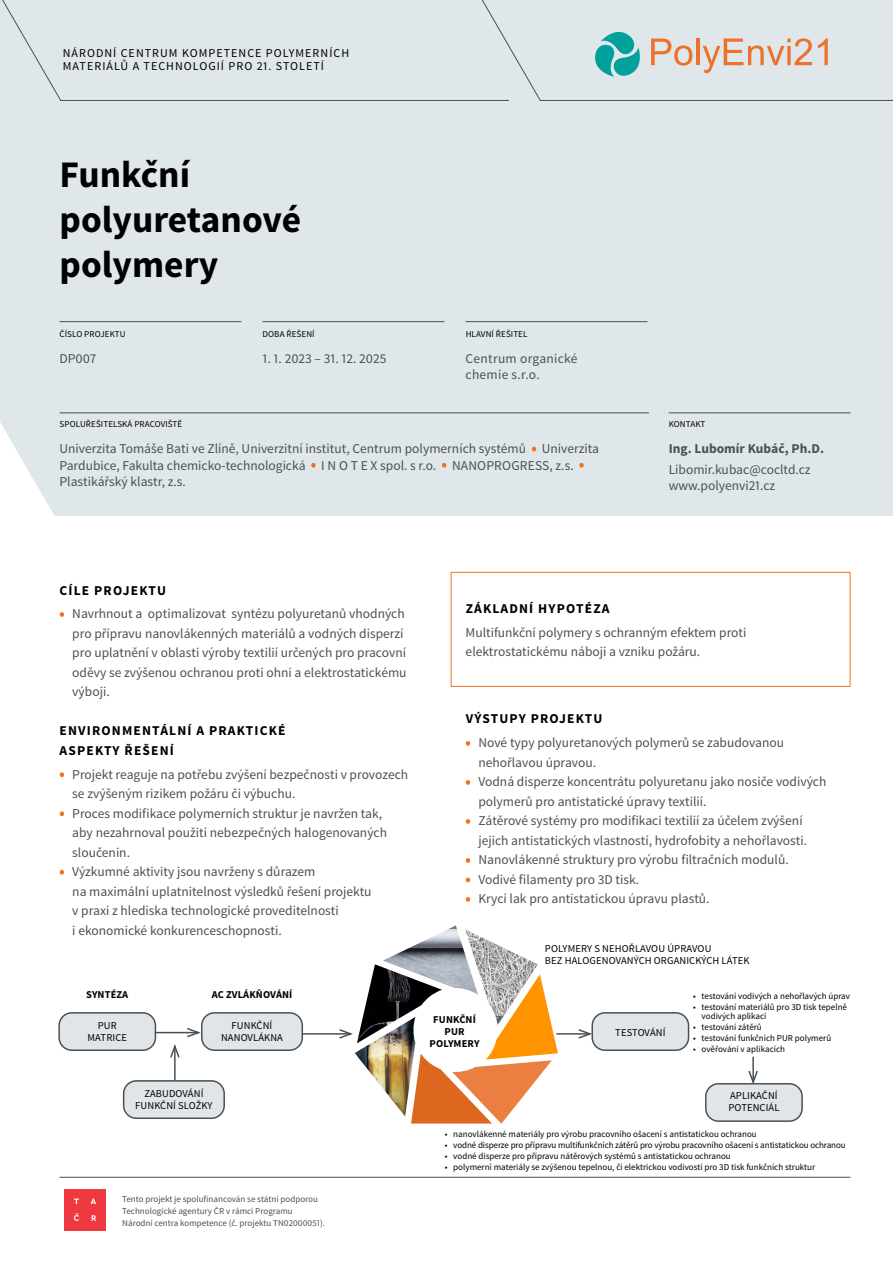
<style>
.page{position:relative;width:893px;height:1263px;background:#fff}
.page>*{position:absolute;margin:0;border:0;box-sizing:border-box;transform-origin:0 0}
.t1{font:700 37.5px/45px "UTB Text";color:#000}
.t2{font:13.5px/19.5px "UTB Text";color:#485156}
.t3{font:700 13.5px/19.5px "UTB Text";letter-spacing:.085em;color:#000}
.t4{font:13.5px/16.2px "UTB Text";letter-spacing:.02em;color:#485156}
.t5{font:700 13.5px "UTB Text";color:#485156}
.t6{font:12px/13.5px "UTB Text";letter-spacing:.085em;color:#000}
.t7{font:10.5px/12px "UTB Text";letter-spacing:.01em;color:#000;text-align:center}
.t8{font:700 10.5px/12px "UTB Text";letter-spacing:.01em;color:#000;text-align:center}
.t9{font:9px/9px "UTB Text";color:#000}
.t10{font:9px/12px "UTB Text";color:#485156}
</style>
<div class="page">
<div style="left:0;top:0;width:893px;height:516px;background:#e0e7eb"></div>
<div style="left:451px;top:572px;width:399px;height:115px;border:1px solid #ee712a"></div>
<svg style="left:2px;top:0;width:680px;height:101px"></svg>
<svg style="left:592px;top:24px;width:100px;height:56px"></svg>
<hr style="left:696px;top:39px;width:3px;height:26px;background:#ed712a">
<svg style="left:703px;top:38px;width:109px;height:35px"></svg>
<svg style="left:818px;top:38px;width:10px;height:27px"></svg>
<svg style="left:60px;top:612px;width:4px;height:5px"></svg>
<svg style="left:60px;top:772px;width:4px;height:5px"></svg>
<svg style="left:60px;top:811px;width:4px;height:5px"></svg>
<svg style="left:60px;top:870px;width:4px;height:4px"></svg>
<svg style="left:466px;top:741px;width:4px;height:5px"></svg>
<svg style="left:466px;top:780px;width:4px;height:5px"></svg>
<svg style="left:466px;top:819px;width:4px;height:5px"></svg>
<svg style="left:466px;top:858px;width:4px;height:5px"></svg>
<svg style="left:466px;top:878px;width:4px;height:4px"></svg>
<svg style="left:466px;top:897px;width:4px;height:5px"></svg>
<svg style="left:532px;top:447px;width:4px;height:4px"></svg>
<svg style="left:311px;top:463px;width:5px;height:4px"></svg>
<svg style="left:442px;top:463px;width:5px;height:4px"></svg>
<svg style="left:579px;top:463px;width:5px;height:4px"></svg>
<hr style="left:60px;top:321px;width:181px;height:1px;background:#485156">
<hr style="left:263px;top:321px;width:181px;height:1px;background:#485156">
<hr style="left:466px;top:321px;width:181px;height:1px;background:#485156">
<hr style="left:669px;top:412px;width:181px;height:1px;background:#485156">
<hr style="left:60px;top:412px;width:589px;height:1px;background:#485156">
<hr style="left:60px;top:1177px;width:790px;height:1px;background:#485156">
<svg style="left:0;top:422px;width:54px;height:94px"></svg>
<img style="left:478px;top:935px;width:60px;height:39px">
<svg style="left:411px;top:974px;width:147px;height:150px"></svg>
<img style="left:355px;top:1043px;width:60px;height:73px">
<img style="left:357px;top:964px;width:85px;height:79px">
<img style="left:383px;top:925px;width:95px;height:70px">
<div style="left:59px;top:1013px;width:96px;height:37px;background:#e2e5e7;border-radius:13px"></div>
<div style="left:58px;top:1012px;width:98px;height:39px;border:2px solid #485156;border-radius:13px"></div>
<div style="left:202px;top:1013px;width:100px;height:37px;background:#e2e5e7;border-radius:13px"></div>
<div style="left:201px;top:1012px;width:102px;height:39px;border:2px solid #485156;border-radius:13px"></div>
<hr style="left:155px;top:1032px;width:43px;height:1px;background:#485156">
<hr style="left:302px;top:1033px;width:49px;height:1px;background:#485156">
<svg style="left:338px;top:1029px;width:15px;height:10px"></svg>
<hr style="left:556px;top:1033px;width:34px;height:1px;background:#485156">
<svg style="left:577px;top:1029px;width:14px;height:10px"></svg>
<div style="left:124px;top:1081px;width:100px;height:37px;background:#e2e5e7;border-radius:13px"></div>
<div style="left:123px;top:1080px;width:102px;height:39px;border:2px solid #485156;border-radius:13px"></div>
<hr style="left:174px;top:1046px;width:2px;height:34px;background:#485156">
<svg style="left:169px;top:1026px;width:34px;height:33px"></svg>
<div style="left:592px;top:1013px;width:96px;height:37px;background:#e2e5e7;border-radius:13px"></div>
<div style="left:591px;top:1012px;width:98px;height:39px;border:2px solid #485156;border-radius:13px"></div>
<div style="left:706px;top:1084px;width:96px;height:37px;background:#e2e5e7;border-radius:13px"></div>
<div style="left:705px;top:1083px;width:98px;height:39px;border:2px solid #485156;border-radius:13px"></div>
<hr style="left:752px;top:1057px;width:2px;height:25px;background:#485156">
<svg style="left:747px;top:1069px;width:12px;height:17px"></svg>
<div style="left:64px;top:1189px;width:42px;height:41px;background:#f03840"></div>
<svg style="left:74px;top:1198px;width:22px;height:23px"></svg>
<p class="t6" style="left:63px;top:46px;width:288px">NÁRODNÍ CENTRUM KOMPETENCE POLYMERNÍCH<br>MATERIÁLŮ A TECHNOLOGIÍ PRO 21. STOLETÍ</p>
<h1 class="t1" style="left:60px;top:153px;width:243px">Funkční polyuretanové polymery</h1>
<p class="t9" style="left:60px;top:330px;width:68px">ČÍSLO PROJEKTU</p>
<p class="t9" style="left:263px;top:330px;width:54px">DOBA ŘEŠENÍ</p>
<p class="t9" style="left:466px;top:330px;width:63px">HLAVNÍ ŘEŠITEL</p>
<p class="t2" style="left:60px;top:349px;width:38px">DP007</p>
<p class="t2" style="left:263px;top:349px;width:125px">1. 1. 2023 – 31. 12. 2025</p>
<p class="t4" style="left:466px;top:351px;width:113px">Centrum organické chemie s.r.o.</p>
<p class="t9" style="left:60px;top:420px;width:124px">SPOLUŘEŠITELSKÁ PRACOVIŠTĚ</p>
<p class="t2" style="left:60px;top:441px;width:541px;line-height:16.2px">Univerzita Tomáše Bati ve Zlíně, Univerzitní institut, Centrum polymerních systémů Univerzita<br>Pardubice, Fakulta chemicko-technologická I N O T E X spol. s r.o. NANOPROGRESS, z.s.<br>Plastikářský klastr, z.s.</p>
<p class="t9" style="left:669px;top:420px;width:38px">KONTAKT</p>
<p class="t5" style="left:669px;top:440px;width:157px">Ing. Lubomír Kubáč, Ph.D.</p>
<p class="t2" style="left:669px;top:461px;width:143px;line-height:16.2px">Libomir.kubac@cocltd.cz www.polyenvi21.cz</p>
<p class="t3" style="left:60px;top:581px;width:108px">CÍLE PROJEKTU</p>
<p class="t2" style="left:72px;top:604px;width:336px">Navrhnout a optimalizovat syntézu polyuretanů vhodných pro přípravu nanovlákenných materiálů a vodných disperzí pro uplatnění v oblasti výroby textilií určených pro pracovní oděvy se zvýšenou ochranou proti ohni a elektrostatickému výboji.</p>
<p class="t3" style="left:60px;top:721px;width:227px">ENVIRONMENTÁLNÍ A PRAKTICKÉ<br>ASPEKTY ŘEŠENÍ</p>
<p class="t2" style="left:72px;top:764px;width:337px">Projekt reaguje na potřebu zvýšení bezpečnosti v provozech se zvýšeným rizikem požáru či výbuchu.<br>Proces modifikace polymerních struktur je navržen tak,<br>aby nezahrnoval použití nebezpečných halogenovaných sloučenin.<br>Výzkumné aktivity jsou navrženy s důrazem<br>na maximální uplatnitelnost výsledků řešení projektu<br>v praxi z hlediska technologické proveditelnosti<br>i ekonomické konkurenceschopnosti.</p>
<p class="t8" style="left:86px;top:989px;width:44px">SYNTÉZA</p>
<p class="t8" style="left:212px;top:989px;width:82px">AC ZVLÁKŇOVÁNÍ</p>
<p class="t7" style="left:88px;top:1020px;width:41px">PUR<br>MATRICE</p>
<p class="t7" style="left:221px;top:1020px;width:63px">FUNKČNÍ<br>NANOVLÁKNA</p>
<p class="t7" style="left:135px;top:1088px;width:79px">ZABUDOVÁNÍ<br>FUNKČNÍ SLOŽKY</p>
<p class="t10" style="left:122px;top:1193px;width:204px">Tento projekt je spolufinancován se státní podporou<br>Technologické agentury ČR v rámci Programu<br>Národní centra kompetence (č. projektu TN02000051).</p>
<p class="t3" style="left:466px;top:599px;width:145px">ZÁKLADNÍ HYPOTÉZA</p>
<p class="t2" style="left:466px;top:623px;width:282px">Multifunkční polymery s ochranným efektem proti elektrostatickému náboji a vzniku požáru.</p>
<p class="t3" style="left:466px;top:710px;width:138px">VÝSTUPY PROJEKTU</p>
<p class="t2" style="left:478px;top:733px;width:350px">Nové typy polyuretanových polymerů se zabudovanou nehořlavou úpravou.<br>Vodná disperze koncentrátu polyuretanu jako nosiče vodivých polymerů pro antistatické úpravy textilií.<br>Zátěrové systémy pro modifikaci textilií za účelem zvýšení jejich antistatických vlastností, hydrofobity a nehořlavosti.<br>Nanovlákenné struktury pro výrobu filtračních modulů.<br>Vodivé filamenty pro 3D tisk.<br>Krycí lak pro antistatickou úpravu plastů.</p>
<p class="t7" style="left:545px;top:943px;width:206px;text-align:left">POLYMERY S NEHOŘLAVOU ÚPRAVOU<br>BEZ HALOGENOVANÝCH ORGANICKÝCH LÁTEK</p>
<p class="t9" style="left:693px;top:991px;width:158px">• testování vodivých a nehořlavých úprav</p>
<p class="t9" style="left:702px;top:1003px;width:147px;text-indent:-9px">• testování materiálů pro 3D tisk tepelně vodivých aplikací</p>
<p class="t9" style="left:693px;top:1023px;width:70px">• testování zátěrů</p>
<p class="t9" style="left:693px;top:1034px;width:140px">• testování funkčních PUR polymerů</p>
<p class="t9" style="left:693px;top:1045px;width:93px">• ověřování v aplikacích</p>
<p class="t7" style="left:728px;top:1090px;width:53px;text-align:left">APLIKAČNÍ<br>POTENCIÁL</p>
<p class="t9" style="left:445px;top:1129px;width:314px">• nanovlákenné materiály pro výrobu pracovního ošacení s antistatickou ochranou</p>
<p class="t9" style="left:445px;top:1140px;width:402px">• vodné disperze pro přípravu multifunkčních zátěrů pro výrobu pracovního ošacení s antistatickou ochranou</p>
<p class="t9" style="left:445px;top:1151px;width:288px">• vodné disperze pro přípravu nátěrových systémů s antistatickou ochranou</p>
<p class="t9" style="left:445px;top:1163px;width:372px">• polymerní materiály se zvýšenou tepelnou, či elektrickou vodivostí pro 3D tisk funkčních struktur</p>
<p class="t8" style="left:430px;top:1014px;width:51px">FUNKČNÍ<br>PUR<br>POLYMERY</p>
<p class="t7" style="left:615px;top:1026px;width:52px">TESTOVÁNÍ</p>
</div>
